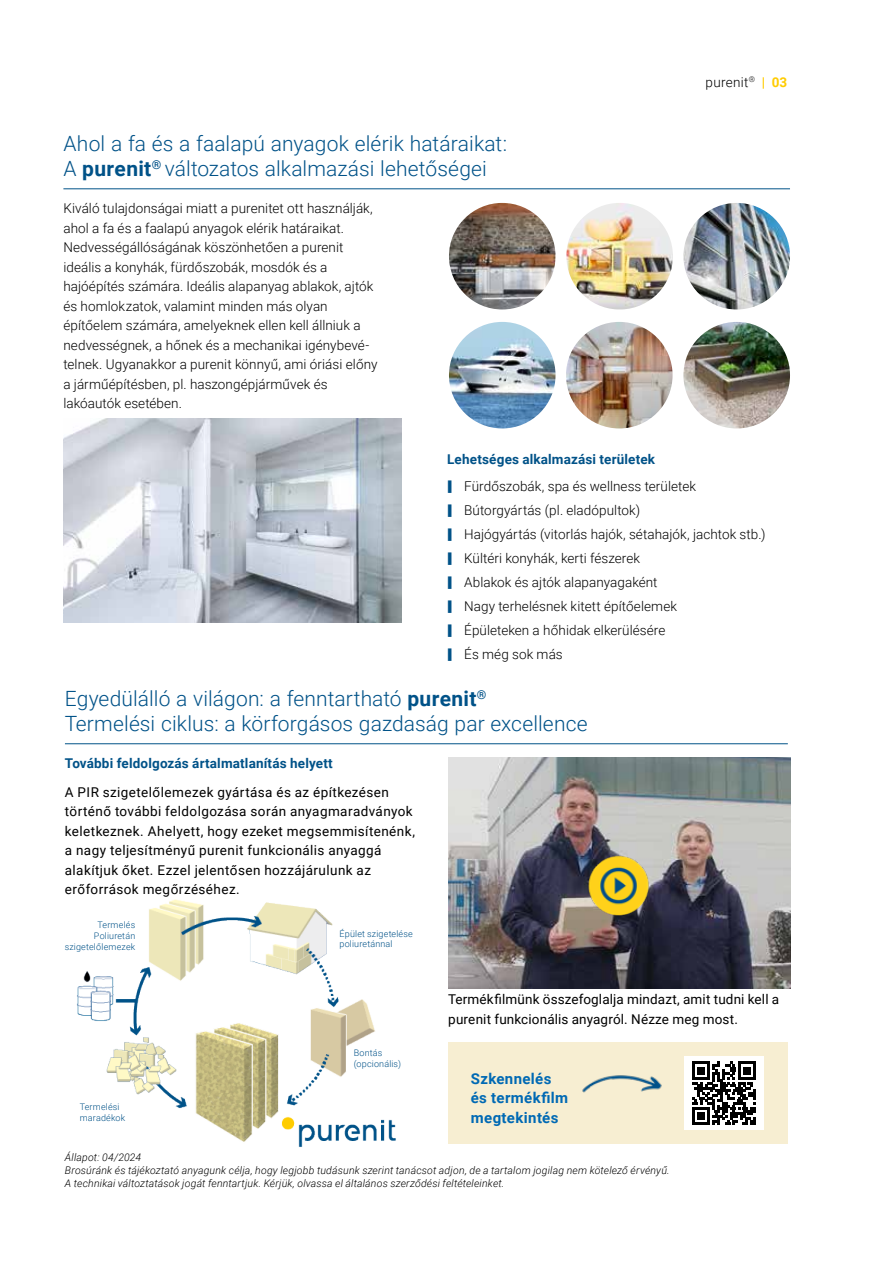
<style>
.page{position:relative;width:893px;height:1263px;background:#fff}
.page>*{position:absolute;margin:0;border:0;box-sizing:border-box;transform-origin:0 0}
.t1{font:300 21px/25.2px "Roboto";letter-spacing:.005em;color:#005288}
.t2{font:700 15px/19.5px "Roboto";letter-spacing:.02em;color:#0069b4}
.t3{font:300 13.5px/19.5px "Roboto";letter-spacing:.005em;color:#000}
.t4{font:13.5px/19.5px "Roboto";letter-spacing:.03em;color:#000}
.t5{font:13.5px/19.5px "Roboto";letter-spacing:.01em;color:#000}
.t6{font:700 13.5px "Roboto";letter-spacing:.01em;color:#005288}
.t7{font:italic 300 10.5px/12.6px "Roboto";letter-spacing:.015em;color:#000}
.t8{font:300 9px/10.8px "Roboto";letter-spacing:.02em;color:#005288}
.s1{font-weight:700}
.s2{font-weight:700;color:#fc0}
</style>
<div class="page">
<div style="left:448px;top:1042px;width:340px;height:101px;background:#f7eed2"></div>
<img style="left:63px;top:419px;width:338px;height:203px">
<hr style="left:65px;top:743px;width:723px;height:1px;background:#005288">
<hr style="left:63px;top:189px;width:727px;height:1px;background:#005288">
<img style="left:77px;top:899px;width:319px;height:248px">
<img style="left:449px;top:203px;width:106px;height:106px;border-radius:53px">
<img style="left:566px;top:203px;width:107px;height:106px;border-radius:53px">
<img style="left:683px;top:203px;width:107px;height:106px;border-radius:53px">
<img style="left:449px;top:322px;width:106px;height:106px;border-radius:53px">
<img style="left:566px;top:322px;width:107px;height:106px;border-radius:53px">
<img style="left:683px;top:322px;width:107px;height:106px;border-radius:53px">
<img style="left:582px;top:1075px;width:80px;height:18px">
<img style="left:448px;top:758px;width:342px;height:231px">
<img style="left:574px;top:839px;width:90px;height:90px">
<div style="left:684px;top:1057px;width:79px;height:73px;background:#fff"></div>
<svg style="left:692px;top:1062px;width:63px;height:63px"></svg>
<hr style="left:692px;top:1122px;width:18px;height:3px;background:#000">
<div style="left:697px;top:1112px;width:8px;height:8px;background:#000"></div>
<div style="left:56px;top:921px;width:79px;height:37px;background:#fff"></div>
<div style="left:80px;top:1103px;width:79px;height:36px;background:#fff"></div>
<div style="left:354px;top:1049px;width:79px;height:37px;background:#fff"></div>
<div style="left:340px;top:930px;width:79px;height:42px;background:#fff"></div>
<h1 class="t1" style="left:63px;top:130px;width:445px">Ahol a fa és a faalapú anyagok elérik határaikat:<br>A <span class="s1">purenit</span><sup>®</sup> változatos alkalmazási lehetőségei</h1>
<p class="t3" style="left:63px;top:198px;width:316px">Kiváló tulajdonságai miatt a purenitet ott használják, ahol a fa és a faalapú anyagok elérik határaikat.<br>Nedvességállóságának köszönhetően a purenit ideális a konyhák, fürdőszobák, mosdók és a hajóépítés számára. Ideális alapanyag ablakok, ajtók és homlokzatok, valamint minden más olyan építőelem számára, amelyeknek ellen kell állniuk a nedvességnek, a hőnek és a mechanikai igénybevé&shy;telnek. Ugyanakkor a purenit könnyű, ami óriási előny a járműépítésben, pl. haszongépjárművek és lakóautók esetében.</p>
<p class="t3" style="left:706px;top:71px;width:83px">purenit<sup>®</sup> <span class="s2">| 03</span></p>
<p class="t6" style="left:447px;top:450px;width:209px">Lehetséges alkalmazási területek</p>
<p class="t3" style="left:464px;top:474px;width:303px;line-height:24px">Fürdőszobák, spa és wellness területek Bútorgyártás (pl. eladópultok)<br>Hajógyártás (vitorlás hajók, sétahajók, jachtok stb.)<br>Kültéri konyhák, kerti fészerek<br>Ablakok és ajtók alapanyagaként<br>Nagy terhelésnek kitett építőelemek<br>Épületeken a hőhidak elkerülésére<br>És még sok más</p>
<h1 class="t1" style="left:65px;top:685px;width:524px">Egyedülálló a világon: a fenntartható <span class="s1">purenit</span><sup>®<br></sup>Termelési ciklus: a körforgásos gazdaság par excellence</h1>
<p class="t6" style="left:65px;top:754px;width:269px">További feldolgozás ártalmatlanítás helyett</p>
<p class="t4" style="left:65px;top:781px;width:352px">A PIR szigetelőlemezek gyártása és az építkezésen történő további feldolgozása során anyagmaradványok keletkeznek. Ahelyett, hogy ezeket megsemmisítenénk, a nagy teljesítményű purenit funkcionális anyaggá alakítjuk őket. Ezzel jelentősen hozzájárulunk az erőforrások megőrzéséhez.</p>
<p class="t8" style="left:65px;top:919px;width:72px;text-align:right">Termelés<br>Poliuretán szigetelőlemezek</p>
<p class="t8" style="left:80px;top:1101px;width:47px">Termelési maradékok</p>
<p class="t8" style="left:340px;top:928px;width:75px">Épület szigetelése poliuretánnal</p>
<p class="t8" style="left:354px;top:1047px;width:49px">Bontás (opcionális)</p>
<p class="t5" style="left:448px;top:989px;width:333px">Termékfilmünk összefoglalja mindazt, amit tudni kell a purenit funkcionális anyagról. Nézze meg most.</p>
<p class="t2" style="left:471px;top:1068px;width:99px">Szkennelés és termékfilm megtekintés</p>
<p class="t7" style="left:65px;top:1151px;width:606px">Állapot: 04/2024<br>Brosúránk és tájékoztató anyagunk célja, hogy legjobb tudásunk szerint tanácsot adjon, de a tartalom jogilag nem kötelező érvényű.<br>A technikai változtatások jogát fenntartjuk. Kérjük, olvassa el általános szerződési feltételeinket.</p>
</div>
